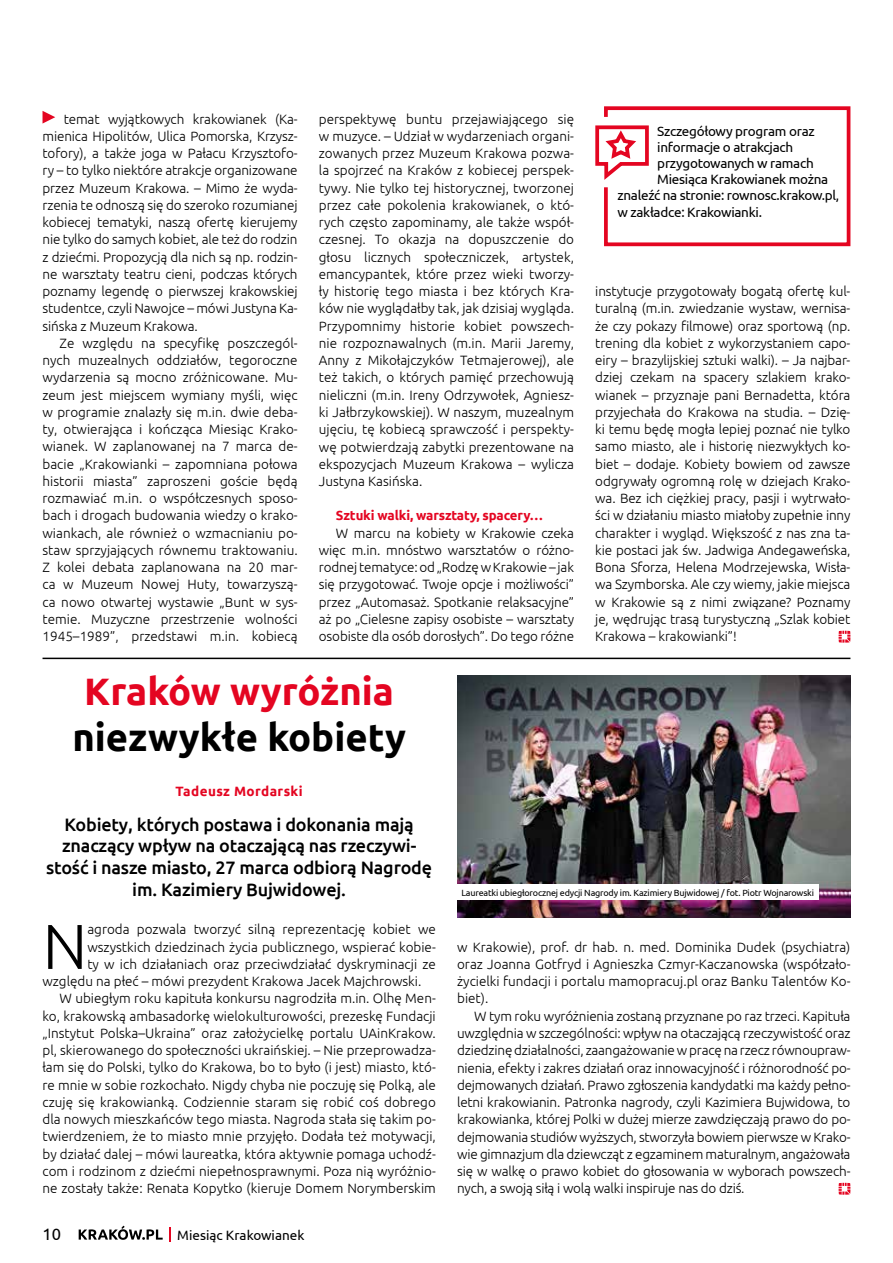
<style>
.page{position:relative;width:893px;height:1263px;background:#fff}
.page>*{position:absolute;margin:0;border:0;box-sizing:border-box;transform-origin:0 0}
.t1{font:300 63.3px "Ubuntu";color:#000}
.t2{font:700 38.25px "Ubuntu";color:#000}
.t3{font:700 38.25px "Ubuntu";color:#e40521}
.t4{font:500 18px/21.6px "Ubuntu";letter-spacing:-.01em;color:#000;text-align:center}
.t5{font:16.5px "Ubuntu";color:#000}
.t6{font:300 13.5px/17.2px "Ubuntu";color:#000;text-align:justify}
.t7{font:13.5px "Ubuntu";letter-spacing:-.02em;color:#000}
.t8{font:13.5px "Ubuntu";color:#000}
.t9{font:700 13.5px "Ubuntu";letter-spacing:.03em;color:#e40521}
.t10{font:700 13.2px "Ubuntu";letter-spacing:-.01em;color:#e40521}
.t11{font:9px "Ubuntu";letter-spacing:-.02em;color:#000}
</style>
<div class="page">
<svg style="left:79px;top:1225px;width:84px;height:15px"></svg>
<svg style="left:170px;top:1227px;width:1px;height:14px"></svg>
<svg style="left:838px;top:631px;width:12px;height:12px"></svg>
<svg style="left:43px;top:111px;width:12px;height:13px"></svg>
<img style="left:457px;top:676px;width:393px;height:241px">
<div style="left:457px;top:884px;width:361px;height:16px;background:#fff"></div>
<svg style="left:838px;top:1183px;width:12px;height:12px"></svg>
<hr style="left:43px;top:658px;width:807px;height:1px;background:#000">
<svg style="left:595px;top:106px;width:256px;height:141px"></svg>
<p class="t6" style="left:43px;top:110px;width:257px;text-indent:21px">temat wyjątkowych krakowianek (Ka&shy;mienica Hipolitów, Ulica Pomorska, Krzysz&shy;tofory), a także joga w Pałacu Krzysztofo&shy;ry – to tylko niektóre atrakcje organizowane przez Muzeum Krakowa. – Mimo że wyda&shy;rzenia te odnoszą się do szeroko rozumianej kobiecej tematyki, naszą ofertę kierujemy nie tylko do samych kobiet, ale też do rodzin z dziećmi. Propozycją dla nich są np. rodzin&shy;ne warsztaty teatru cieni, podczas których poznamy legendę o pierwszej krakowskiej studentce, czyli Nawojce – mówi Justyna Ka&shy;sińska z Muzeum Krakowa.</p>
<p class="t6" style="left:43px;top:334px;width:257px;text-indent:17px">Ze względu na specyfikę poszczegól&shy;nych muzealnych oddziałów, tegoroczne wydarzenia są mocno zróżnicowane. Mu&shy;zeum jest miejscem wymiany myśli, więc w programie znalazły się m.in. dwie deba&shy;ty, otwierająca i kończąca Miesiąc Krako&shy;wianek. W zaplanowanej na 7 marca de&shy;bacie „Krakowianki – zapomniana połowa historii miasta” zaproszeni goście będą rozmawiać m.in. o współczesnych sposo&shy;bach i drogach budowania wiedzy o krako&shy;wiankach, ale również o wzmacnianiu po&shy;staw sprzyjających równemu traktowaniu.<br>Z kolei debata zaplanowana na 20 mar&shy;ca w Muzeum Nowej Huty, towarzyszą&shy;ca nowo otwartej wystawie „Bunt w sys&shy;temie. Muzyczne przestrzenie wolności 1945–1989”, przedstawi m.in. kobiecą</p>
<p class="t6" style="left:319px;top:110px;width:257px">perspektywę buntu przejawiającego się w muzyce. – Udział w wydarzeniach organi&shy;zowanych przez Muzeum Krakowa pozwa&shy;la spojrzeć na Kraków z kobiecej perspek&shy;tywy. Nie tylko tej historycznej, tworzonej przez całe pokolenia krakowianek, o któ&shy;rych często zapominamy, ale także współ&shy;czesnej. To okazja na dopuszczenie do głosu licznych społeczniczek, artystek, emancypantek, które przez wieki tworzy&shy;ły historię tego miasta i bez których Kra&shy;ków nie wyglądałby tak, jak dzisiaj wygląda.<br>Przypomnimy historie kobiet powszech&shy;nie rozpoznawalnych (m.in. Marii Jaremy, Anny z Mikołajczyków Tetmajerowej), ale też takich, o których pamięć przechowują nieliczni (m.in. Ireny Odrzywołek, Agniesz&shy;ki Jałbrzykowskiej). W naszym, muzealnym ujęciu, tę kobiecą sprawczość i perspekty&shy;wę potwierdzają zabytki prezentowane na ekspozycjach Muzeum Krakowa – wylicza Justyna Kasińska.</p>
<p class="t10" style="left:336px;top:508px;width:208px">Sztuki walki, warsztaty, spacery…</p>
<p class="t6" style="left:319px;top:524px;width:257px;text-indent:17px">W marcu na kobiety w Krakowie czeka więc m.in. mnóstwo warsztatów o różno&shy;rodnej tematyce: od „Rodzę w Krakowie – jak się przygotować. Twoje opcje i możliwości” przez „Automasaż. Spotkanie relaksacyjne” aż po „Cielesne zapisy osobiste – warsztaty osobiste dla osób dorosłych”. Do tego różne</p>
<h2 class="t3" style="left:84px;top:668px;width:311px">Kraków wyróżnia</h2>
<h2 class="t2" style="left:72px;top:714px;width:335px">niezwykłe kobiety</h2>
<p class="t7" style="left:657px;top:123px;width:159px">Szczegółowy program oraz</p>
<p class="t7" style="left:657px;top:139px;width:137px">informacje o atrakcjach</p>
<p class="t7" style="left:657px;top:155px;width:158px">przygotowanych w ramach</p>
<p class="t7" style="left:657px;top:171px;width:172px">Miesiąca Krakowianek można</p>
<p class="t7" style="left:617px;top:187px;width:223px">znaleźć na stronie: rownosc.krakow.pl,</p>
<p class="t7" style="left:617px;top:204px;width:146px">w zakładce: Krakowianki.</p>
<p class="t6" style="left:595px;top:282px;width:257px">instytucje przygotowały bogatą ofertę kul&shy;turalną (m.in. zwiedzanie wystaw, wernisa&shy;że czy pokazy filmowe) oraz sportową (np. trening dla kobiet z wykorzystaniem capo&shy;eiry – brazylijskiej sztuki walki). – Ja najbar&shy;dziej czekam na spacery szlakiem krako&shy;wianek – przyznaje pani Bernadetta, która przyjechała do Krakowa na studia. – Dzię&shy;ki temu będę mogła lepiej poznać nie tylko samo miasto, ale i historię niezwykłych ko&shy;biet – dodaje. Kobiety bowiem od zawsze odgrywały ogromną rolę w dziejach Krako&shy;wa. Bez ich ciężkiej pracy, pasji i wytrwało&shy;ści w działaniu miasto miałoby zupełnie inny charakter i wygląd. Większość z nas zna ta&shy;kie postaci jak św. Jadwiga Andegaweńska, Bona Sforza, Helena Modrzejewska, Wisła&shy;wa Szymborska. Ale czy wiemy, jakie miejsca w Krakowie są z nimi związane? Poznamy je, wędrując trasą turystyczną „Szlak kobiet Krakowa – krakowianki”!</p>
<p class="t9" style="left:176px;top:783px;width:129px">Tadeusz Mordarski</p>
<h3 class="t4" style="left:46px;top:813px;width:387px">Kobiety, których postawa i dokonania mają znaczący wpływ na otaczającą nas rzeczywi&shy;stość i nasze miasto, 27 marca odbiorą Nagrodę im. Kazimiery Bujwidowej.</h3>
<h1 class="t1" style="left:43px;top:908px;width:46px">N</h1>
<p class="t6" style="left:87px;top:921px;width:350px">agroda pozwala tworzyć silną reprezentację kobiet we</p>
<p class="t6" style="left:87px;top:938px;width:350px">wszystkich dziedzinach życia publicznego, wspierać kobie-</p>
<p class="t6" style="left:87px;top:955px;width:350px">ty w ich działaniach oraz przeciwdziałać dyskryminacji ze</p>
<p class="t6" style="left:43px;top:972px;width:380px">względu na płeć – mówi prezydent Krakowa Jacek Majchrowski.</p>
<p class="t6" style="left:60px;top:990px;width:378px">W ubiegłym roku kapituła konkursu nagrodziła m.in. Olhę Men-</p>
<p class="t6" style="left:43px;top:1007px;width:395px">ko, krakowską ambasadorkę wielokulturowości, prezeskę Fundacji</p>
<p class="t6" style="left:43px;top:1024px;width:395px">„Instytut Polska–Ukraina” oraz założycielkę portalu UAinKrakow.</p>
<p class="t6" style="left:43px;top:1041px;width:395px">pl, skierowanego do społeczności ukraińskiej. – Nie przeprowadza-</p>
<p class="t6" style="left:43px;top:1059px;width:395px">łam się do Polski, tylko do Krakowa, bo to było (i jest) miasto, któ-</p>
<p class="t6" style="left:43px;top:1076px;width:395px">re mnie w sobie rozkochało. Nigdy chyba nie poczuję się Polką, ale</p>
<p class="t6" style="left:43px;top:1093px;width:395px">czuję się krakowianką. Codziennie staram się robić coś dobrego</p>
<p class="t6" style="left:43px;top:1110px;width:395px">dla nowych mieszkańców tego miasta. Nagroda stała się takim po-</p>
<p class="t6" style="left:43px;top:1128px;width:395px">twierdzeniem, że to miasto mnie przyjęło. Dodała też motywacji,</p>
<p class="t6" style="left:43px;top:1145px;width:395px">by działać dalej – mówi laureatka, która aktywnie pomaga uchodź-</p>
<p class="t6" style="left:43px;top:1162px;width:395px">com i rodzinom z dziećmi niepełnosprawnymi. Poza nią wyróżnio-</p>
<p class="t6" style="left:43px;top:1179px;width:395px">ne zostały także: Renata Kopytko (kieruje Domem Norymberskim</p>
<p class="t5" style="left:43px;top:1224px;width:20px">10</p>
<p class="t8" style="left:177px;top:1227px;width:129px">Miesiąc Krakowianek</p>
<p class="t11" style="left:461px;top:887px;width:354px">Laureatki ubiegłorocznej edycji Nagrody im. Kazimiery Bujwidowej / fot. Piotr Wojnarowski</p>
<p class="t6" style="left:457px;top:938px;width:395px">w Krakowie), prof. dr hab. n. med. Dominika Dudek (psychiatra) oraz Joanna Gotfryd i Agnieszka Czmyr-Kaczanowska (współzało&shy;życielki fundacji i portalu mamopracuj.pl oraz Banku Talentów Ko&shy;biet).</p>
<p class="t6" style="left:457px;top:1007px;width:395px;text-indent:17px">W tym roku wyróżnienia zostaną przyznane po raz trzeci. Kapituła uwzględnia w szczególności: wpływ na otaczającą rzeczywistość oraz dziedzinę działalności, zaangażowanie w pracę na rzecz równoupraw&shy;nienia, efekty i zakres działań oraz innowacyjność i różnorodność po&shy;dejmowanych działań. Prawo zgłoszenia kandydatki ma każdy pełno&shy;letni krakowianin. Patronka nagrody, czyli Kazimiera Bujwidowa, to krakowianka, której Polki w dużej mierze zawdzięczają prawo do po&shy;dejmowania studiów wyższych, stworzyła bowiem pierwsze w Krako&shy;wie gimnazjum dla dziewcząt z egzaminem maturalnym, angażowała się w walkę o prawo kobiet do głosowania w wyborach powszech&shy;nych, a swoją siłą i wolą walki inspiruje nas do dziś.</p>
</div>
